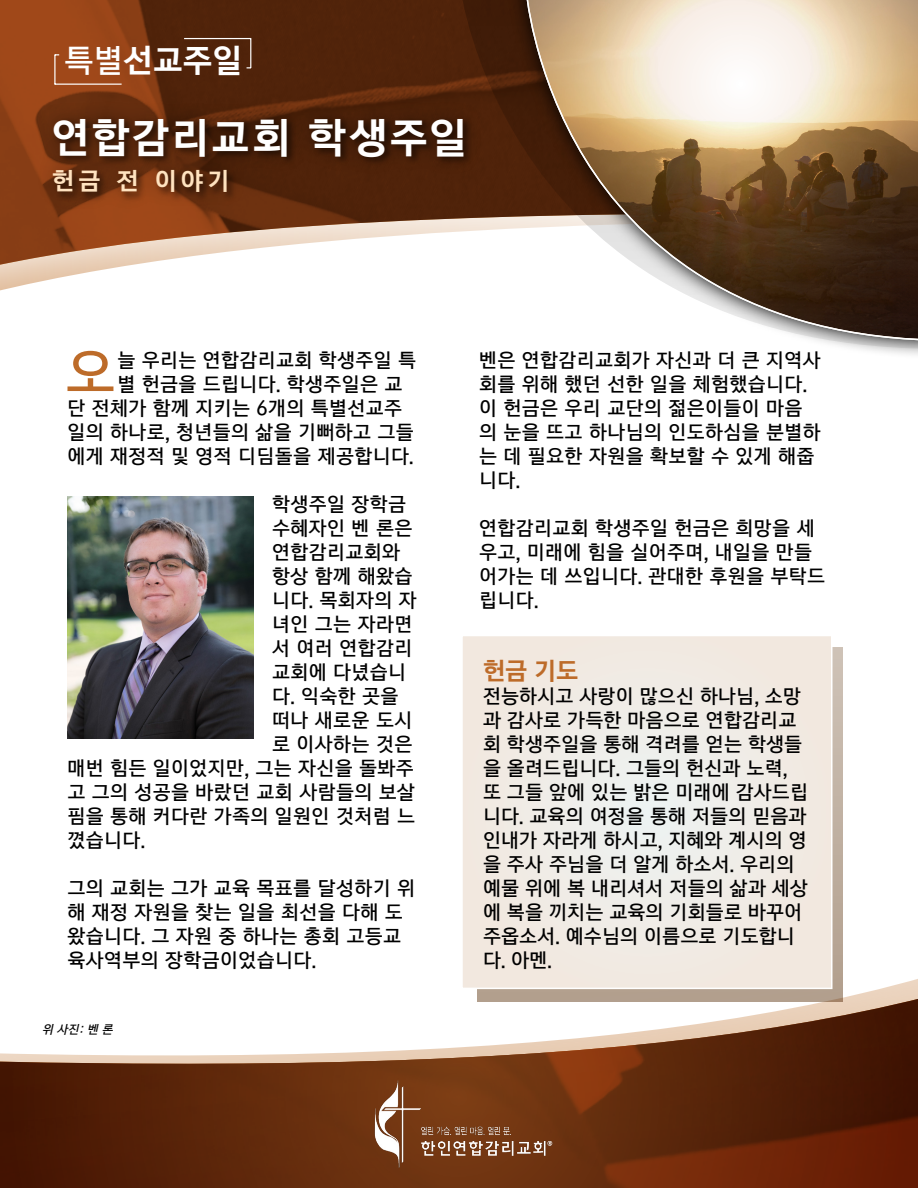
<style>
.page{position:relative;width:918px;height:1188px;background:#fff}
.page>*{position:absolute;margin:0;border:0;box-sizing:border-box;transform-origin:0 0}
.t1{font:500 54.3px "Yeolrin Gothic";color:#bd6b29}
.t2{font:700 40.8px "Yeolrin Gothic";letter-spacing:.05em;color:#fff}
.t3{font:31.95px "Yeolrin Gothic Bold KS Cpc EUC H";color:#fff}
.t4{font:700 24px "Yeolrin Gothic";color:#bd6b29}
.t5{font:700 23.85px "Yeolrin Gothic";color:#ffe3c0}
.t6{font:500 19.5px/24px "Yeolrin Gothic";letter-spacing:.01em;color:#000}
.t7{font:italic 500 12px "Yeolrin Gothic";color:#000}
.s1{font-family:"Yeolrin Gothic Medium KS Cpc EUC H"}
</style>
<div class="page">
<svg style="left:0;top:265px;width:131px;height:26px"></svg>
<img style="left:0;top:0;width:460px;height:265px">
<svg style="left:460px;top:0;width:47px;height:232px;background:#58301a"></svg>
<svg style="left:507px;top:0;width:411px;height:355px"></svg>
<svg style="left:0;top:979px;width:918px;height:209px"></svg>
<svg style="left:478px;top:647px;width:365px;height:355px;background:#baa999"></svg>
<div style="left:462px;top:636px;width:370px;height:352px;background:#f1ebe4"></div>
<div style="left:461px;top:635px;width:371px;height:354px;border:2px solid #fff"></div>
<img style="left:68px;top:497px;width:185px;height:241px">
<svg style="left:524px;top:0;width:394px;height:342px"></svg>
<hr style="left:54px;top:55px;width:2px;height:29px;background:#fff">
<hr style="left:55px;top:84px;width:67px;height:1px;background:#fff">
<hr style="left:250px;top:38px;width:1px;height:30px;background:#fff">
<hr style="left:184px;top:38px;width:67px;height:1px;background:#fff">
<img style="left:360px;top:1041px;width:208px;height:147px">
<div style="left:35px;top:99px;width:447px;height:113px;background:#000;opacity:.5"></div>
<h3 class="t3" style="left:64px;top:40px;width:180px"><span class="s1">특별</span>선교주일</h3>
<h2 class="t2" style="left:52px;top:111px;width:417px">연합감리교회 학생주일</h2>
<p class="t5" style="left:52px;top:166px;width:179px">헌금 전 이야기</p>
<h1 class="t1" style="left:65px;top:339px;width:52px">오</h1>
<p class="t6" style="left:117px;top:348px;width:300px">늘 우리는 연합감리교회 학생주일 특</p>
<p class="t6" style="left:117px;top:372px;width:287px">별 헌금을 드립니다. 학생주일은 교</p>
<p class="t6" style="left:67px;top:396px;width:336px">단 전체가 함께 지키는 6개의 특별선교주</p>
<p class="t6" style="left:67px;top:420px;width:348px">일의 하나로, 청년들의 삶을 기뻐하고 그들</p>
<p class="t6" style="left:67px;top:444px;width:348px">에게 재정적 및 영적 디딤돌을 제공합니다.</p>
<p class="t6" style="left:272px;top:492px;width:136px">학생주일 장학금</p>
<p class="t6" style="left:272px;top:516px;width:142px">수혜자인 벤 론은</p>
<p class="t6" style="left:272px;top:540px;width:130px">연합감리교회와</p>
<p class="t6" style="left:272px;top:564px;width:142px">항상 함께 해왔습</p>
<p class="t6" style="left:272px;top:588px;width:146px">니다. 목회자의 자</p>
<p class="t6" style="left:272px;top:612px;width:142px">녀인 그는 자라면</p>
<p class="t6" style="left:272px;top:636px;width:142px">서 여러 연합감리</p>
<p class="t6" style="left:272px;top:660px;width:136px">교회에 다녔습니</p>
<p class="t6" style="left:272px;top:684px;width:128px">다. 익숙한 곳을</p>
<p class="t6" style="left:272px;top:708px;width:142px">떠나 새로운 도시</p>
<p class="t6" style="left:272px;top:732px;width:142px">로 이사하는 것은</p>
<p class="t6" style="left:67px;top:756px;width:348px">매번 힘든 일이었지만, 그는 자신을 돌봐주</p>
<p class="t6" style="left:67px;top:780px;width:349px">고 그의 성공을 바랐던 교회 사람들의 보살</p>
<p class="t6" style="left:67px;top:804px;width:349px">핌을 통해 커다란 가족의 일원인 것처럼 느</p>
<p class="t6" style="left:67px;top:828px;width:79px">꼈습니다.</p>
<p class="t6" style="left:67px;top:876px;width:349px">그의 교회는 그가 교육 목표를 달성하기 위 해 재정 자원을 찾는 일을 최선을 다해 도 왔습니다. 그 자원 중 하나는 총회 고등교 육사역부의 장학금이었습니다.</p>
<p class="t7" style="left:42px;top:1022px;width:76px">위 사진:벤 론</p>
<p class="t6" style="left:479px;top:348px;width:343px">벤은 연합감리교회가 자신과 더 큰 지역사 회를 위해 했던 선한 일을 체험했습니다. 이 헌금은 우리 교단의 젊은이들이 마음 의 눈을 뜨고 하나님의 인도하심을 분별하 는 데 필요한 자원을 확보할 수 있게 해줍 니다.</p>
<p class="t6" style="left:479px;top:516px;width:348px">연합감리교회 학생주일 헌금은 희망을 세 우고, 미래에 힘을 실어주며, 내일을 만들 어가는 데 쓰입니다. 관대한 후원을 부탁드 립니다.</p>
<p class="t4" style="left:483px;top:655px;width:97px">헌금 기도</p>
<p class="t6" style="left:483px;top:684px;width:327px">전능하시고 사랑이 많으신 하나님, 소망 과 감사로 가득한 마음으로 연합감리교 회 학생주일을 통해 격려를 얻는 학생들 을 올려드립니다. 그들의 헌신과 노력, 또 그들 앞에 있는 밝은 미래에 감사드립 니다. 교육의 여정을 통해 저들의 믿음과 인내가 자라게 하시고, 지혜와 계시의 영 을 주사 주님을 더 알게 하소서. 우리의 예물 위에 복 내리셔서 저들의 삶과 세상 에 복을 끼치는 교육의 기회들로 바꾸어 주옵소서. 예수님의 이름으로 기도합니 다. 아멘.</p>
<p class="t6" style="left:479px;top:684px;width:328px">ing futures and shaping tomorrow.<br>Please give generously.</p>
</div>
